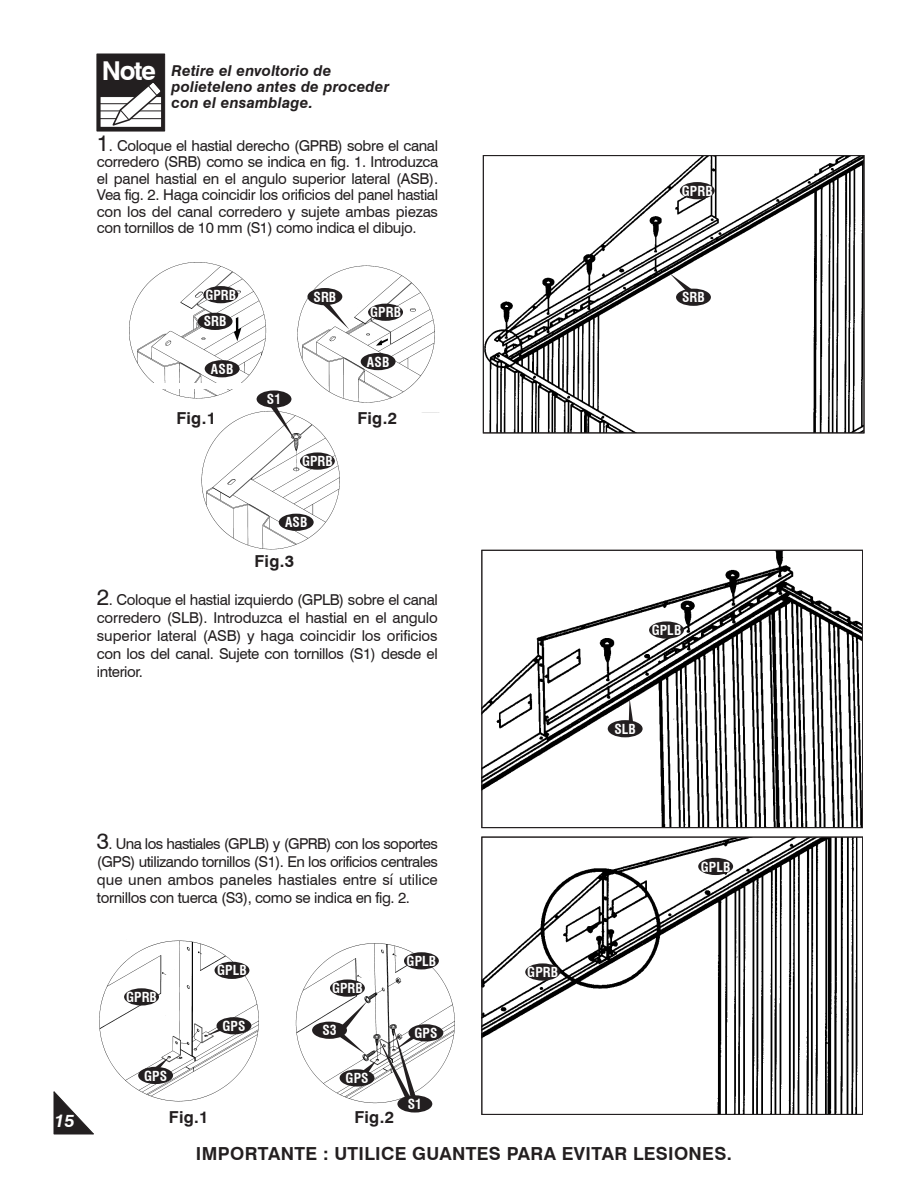
<style>
.page{position:relative;width:918px;height:1188px;background:#fff}
.page>*{position:absolute;margin:0;border:0;box-sizing:border-box;transform-origin:0 0}
.t1{font:700 25.95px "Swis 721 BT";color:#fff}
.t2{font:700 18px "Swis 721 BT";letter-spacing:.02em;color:#231f20}
.t3{font:italic 700 18px "Swis 721 BT";color:#fff}
.t4{font:700 16.5px "Swis 721 BT";letter-spacing:.02em;color:#231f20}
.t5{font:15px/18px "Swis 721 BT";letter-spacing:-.025em;color:#231f20;text-align:justify}
.t6{font:italic 700 15px/16px "Swis 721 BT";letter-spacing:.01em;color:#231f20}
.t7{font:700 13.5px "Swis 721 Cn BT";letter-spacing:.01em;color:#fff}
.s1{font-size:22.5px}
</style>
<div class="page">
<img style="left:129px;top:262px;width:138px;height:140px">
<svg style="left:54px;top:1091px;width:40px;height:43px"></svg>
<img style="left:483px;top:552px;width:378px;height:274px">
<div style="left:481px;top:550px;width:382px;height:278px;border:1px solid #231f20"></div>
<div style="left:608px;top:720px;width:35px;height:17px;background:#231f20;border-radius:50%"></div>
<div style="left:649px;top:621px;width:35px;height:18px;background:#231f20;border-radius:50%"></div>
<img style="left:485px;top:157px;width:377px;height:274px">
<div style="left:483px;top:155px;width:381px;height:278px;border:1px solid #231f20"></div>
<img style="left:289px;top:265px;width:146px;height:139px">
<div style="left:203px;top:286px;width:35px;height:17px;background:#231f20;border-radius:50%"></div>
<div style="left:119px;top:383px;width:155px;height:6px;background:#fff"></div>
<div style="left:205px;top:360px;width:35px;height:17px;background:#231f20;border-radius:50%"></div>
<div style="left:198px;top:313px;width:35px;height:17px;background:#231f20;border-radius:50%"></div>
<div style="left:361px;top:353px;width:35px;height:17px;background:#231f20;border-radius:50%"></div>
<div style="left:307px;top:288px;width:35px;height:17px;background:#231f20;border-radius:50%"></div>
<svg style="left:322px;top:304px;width:27px;height:26px"></svg>
<div style="left:368px;top:304px;width:35px;height:17px;background:#231f20;border-radius:50%"></div>
<div style="left:680px;top:182px;width:35px;height:17px;background:#231f20;border-radius:50%"></div>
<img style="left:483px;top:839px;width:375px;height:274px">
<div style="left:481px;top:837px;width:382px;height:278px;border:1px solid #231f20"></div>
<div style="left:698px;top:858px;width:35px;height:17px;background:#231f20;border-radius:50%"></div>
<div style="left:525px;top:963px;width:35px;height:18px;background:#231f20;border-radius:50%"></div>
<img style="left:89px;top:940px;width:170px;height:166px">
<div style="left:124px;top:988px;width:35px;height:18px;background:#231f20;border-radius:50%"></div>
<div style="left:215px;top:962px;width:34px;height:17px;background:#231f20;border-radius:50%"></div>
<div style="left:676px;top:289px;width:35px;height:17px;background:#231f20;border-radius:50%"></div>
<svg style="left:670px;top:273px;width:23px;height:18px"></svg>
<img style="left:295px;top:943px;width:160px;height:164px">
<div style="left:330px;top:979px;width:35px;height:18px;background:#231f20;border-radius:50%"></div>
<div style="left:404px;top:952px;width:35px;height:17px;background:#231f20;border-radius:50%"></div>
<div style="left:312px;top:1022px;width:35px;height:17px;background:#231f20;border-radius:50%"></div>
<div style="left:397px;top:1095px;width:35px;height:18px;background:#231f20;border-radius:50%"></div>
<svg style="left:629px;top:698px;width:4px;height:23px"></svg>
<div style="left:97px;top:54px;width:68px;height:77px;background:#231f20;border:1px solid #231f20"></div>
<div style="left:100px;top:96px;width:62px;height:32px;background:#fff;border:1px solid #231f20"></div>
<hr style="left:100px;top:111px;width:63px;height:1px;background:#231f20">
<hr style="left:100px;top:118px;width:63px;height:1px;background:#231f20">
<hr style="left:99px;top:127px;width:62px;height:1px;background:#231f20">
<hr style="left:100px;top:103px;width:62px;height:1px;background:#231f20">
<svg style="left:112px;top:83px;width:50px;height:44px"></svg>
<div style="left:408px;top:1024px;width:35px;height:17px;background:#231f20;border-radius:50%"></div>
<svg style="left:339px;top:1001px;width:77px;height:97px"></svg>
<div style="left:138px;top:1067px;width:35px;height:17px;background:#231f20;border-radius:50%"></div>
<svg style="left:155px;top:1057px;width:14px;height:11px"></svg>
<div style="left:217px;top:1017px;width:34px;height:17px;background:#231f20;border-radius:50%"></div>
<svg style="left:205px;top:1028px;width:16px;height:8px"></svg>
<img style="left:201px;top:405px;width:139px;height:145px">
<div style="left:279px;top:514px;width:35px;height:17px;background:#231f20;border-radius:50%"></div>
<div style="left:257px;top:390px;width:34px;height:18px;background:#231f20;border-radius:50%"></div>
<svg style="left:270px;top:405px;width:26px;height:36px"></svg>
<div style="left:300px;top:452px;width:35px;height:18px;background:#231f20;border-radius:50%"></div>
<h1 class="t1" style="left:102px;top:61px;width:56px">Note</h1>
<p class="t6" style="left:172px;top:65px;width:219px">Retire el envoltorio de polieteleno antes de proceder con el ensamblage.</p>
<p class="t5" style="left:97px;top:139px;width:343px;line-height:16.5px"><span class="s1">1</span>. Coloque el hastial derecho (GPRB) sobre el canal corredero (SRB) como se indica en fig. 1. Introduzca el panel hastial en el angulo superior lateral (ASB).<br>Vea fig. 2. Haga coincidir los orificios del panel hastial con los del canal corredero y sujete ambas piezas con tornillos de 10 mm (S1) como indica el dibujo.</p>
<p class="t7" style="left:205px;top:290px;width:32px">GPRB</p>
<p class="t7" style="left:204px;top:316px;width:24px">SRB</p>
<p class="t7" style="left:211px;top:364px;width:24px">ASB</p>
<p class="t4" style="left:176px;top:412px;width:41px">Fig.1</p>
<p class="t7" style="left:314px;top:292px;width:24px">SRB</p>
<p class="t7" style="left:267px;top:394px;width:16px">S1</p>
<p class="t7" style="left:302px;top:456px;width:32px">GPRB</p>
<p class="t7" style="left:285px;top:517px;width:24px">ASB</p>
<p class="t4" style="left:254px;top:555px;width:41px">Fig.3</p>
<p class="t7" style="left:370px;top:307px;width:32px">GPRB</p>
<p class="t7" style="left:367px;top:357px;width:24px">ASB</p>
<p class="t4" style="left:357px;top:412px;width:41px">Fig.2</p>
<p class="t5" style="left:97px;top:592px;width:342px"><span class="s1">2</span>. Coloque el hastial izquierdo (GPLB) sobre el canal corredero (SLB). Introduzca el hastial en el angulo superior lateral (ASB) y haga coincidir los orificios con los del canal. Sujete con tornillos (S1) desde el interior.</p>
<p class="t7" style="left:682px;top:186px;width:32px">GPRB</p>
<p class="t7" style="left:682px;top:292px;width:24px">SRB</p>
<p class="t7" style="left:652px;top:625px;width:31px">GPLB</p>
<p class="t7" style="left:614px;top:724px;width:23px">SLB</p>
<p class="t3" style="left:54px;top:1114px;width:22px">15</p>
<p class="t5" style="left:97px;top:836px;width:343px"><span class="s1">3</span>. Una los hastiales (GPLB) y (GPRB) con los soportes (GPS) utilizando tornillos (S1). En los orificios centrales que unen ambos paneles hastiales entre sí utilice tornillos con tuerca (S3), como se indica en fig. 2.</p>
<p class="t7" style="left:126px;top:992px;width:32px">GPRB</p>
<p class="t7" style="left:144px;top:1070px;width:24px">GPS</p>
<p class="t7" style="left:217px;top:965px;width:31px">GPLB</p>
<p class="t7" style="left:223px;top:1021px;width:24px">GPS</p>
<p class="t7" style="left:332px;top:983px;width:32px">GPRB</p>
<p class="t7" style="left:322px;top:1025px;width:16px">S3</p>
<p class="t7" style="left:346px;top:1073px;width:24px">GPS</p>
<p class="t4" style="left:169px;top:1111px;width:41px">Fig.1</p>
<p class="t4" style="left:354px;top:1111px;width:41px">Fig.2</p>
<p class="t7" style="left:407px;top:956px;width:31px">GPLB</p>
<p class="t7" style="left:414px;top:1028px;width:24px">GPS</p>
<p class="t7" style="left:408px;top:1099px;width:16px">S1</p>
<p class="t7" style="left:527px;top:967px;width:32px">GPRB</p>
<p class="t7" style="left:701px;top:861px;width:31px">GPLB</p>
<p class="t2" style="left:196px;top:1147px;width:537px">IMPORTANTE : UTILICE GUANTES PARA EVITAR LESIONES.</p>
</div>
